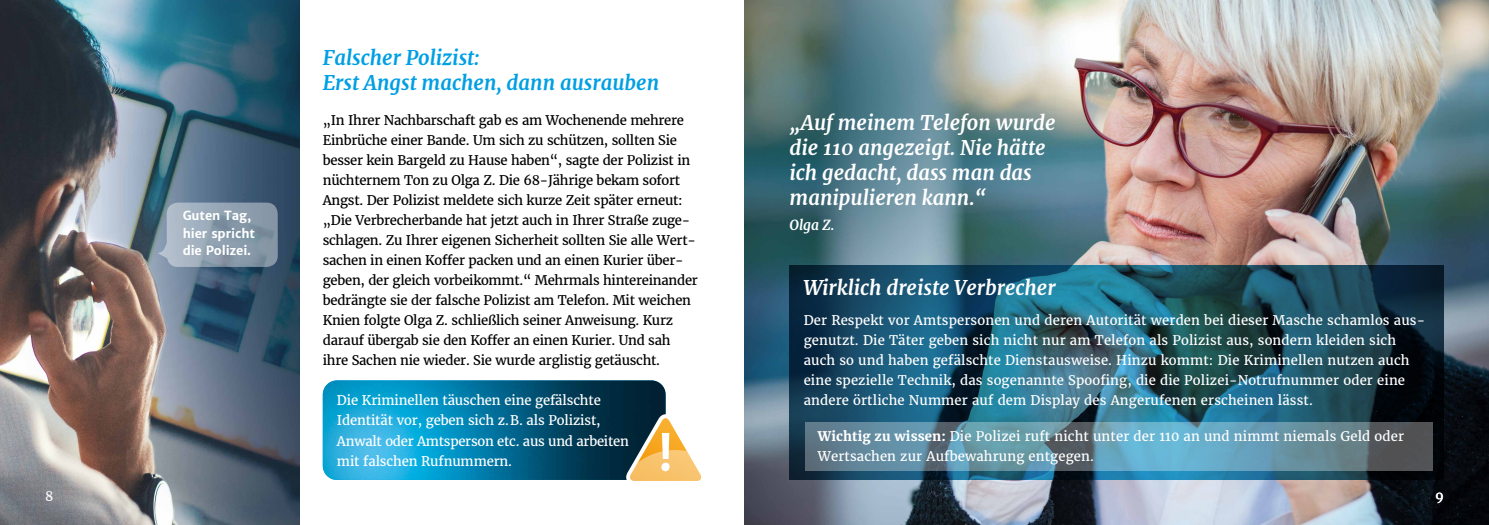
<style>
.page{position:relative;width:1489px;height:525px;background:#fff}
.page>*{position:absolute;margin:0;border:0;box-sizing:border-box;transform-origin:0 0}
.t1{font:italic 700 20px/25px "Merriweather";color:#fff}
.t2{font:italic 700 20px/25px "Merriweather";color:#009fe3}
.t3{font:italic 700 13.75px "Merriweather";color:#fff}
.t4{font:13.12px/20px "Merriweather";letter-spacing:-.02em;color:#000}
.t5{font:13.12px/20px "Merriweather";letter-spacing:.01em;color:#fff}
.t6{font:13.12px/20px "Merriweather";letter-spacing:-.01em;color:#fff}
.t7{font:700 12.5px/17.5px "Merriweather Sans";letter-spacing:-.01em;color:#fff}
.s1{font-weight:700}
</style>
<div class="page">
<img style="left:0;top:0;width:299px;height:524px">
<img style="left:744px;top:0;width:744px;height:524px">
<img style="left:789px;top:265px;width:654px;height:214px">
<img style="left:323px;top:380px;width:342px;height:99px">
<svg style="left:625px;top:414px;width:77px;height:67px"></svg>
<svg style="left:157px;top:202px;width:121px;height:65px;background:#8ea0af"></svg>
<svg style="left:804px;top:422px;width:627px;height:48px;background:#618b9d"></svg>
<p class="t5" style="left:45px;top:485px;width:10px">8</p>
<p class="t7" style="left:183px;top:207px;width:74px">Guten Tag, hier spricht die Polizei.</p>
<h1 class="t2" style="left:323px;top:45px;width:338px">Falscher Polizist:<br>Erst Angst machen, dann ausrauben</h1>
<p class="t4" style="left:323px;top:110px;width:376px">„In Ihrer Nachbarschaft gab es am Wochenende mehrere Einbrüche einer Bande. Um sich zu schützen, sollten Sie besser kein Bargeld zu Hause haben“, sagte der Polizist in nüchternem Ton zu Olga Z. Die 68-Jährige bekam sofort Angst. Der Polizist meldete sich kurze Zeit später erneut: „Die Verbrecherbande hat jetzt auch in Ihrer Straße zuge&shy;schlagen. Zu Ihrer eigenen Sicherheit sollten Sie alle Wert&shy;sachen in einen Koffer packen und an einen Kurier über&shy;geben, der gleich vorbeikommt.“ Mehrmals hintereinander bedrängte sie der falsche Polizist am Telefon. Mit weichen Knien folgte Olga Z. schließlich seiner Anweisung. Kurz darauf übergab sie den Koffer an einen Kurier. Und sah ihre Sachen nie wieder. Sie wurde arglistig getäuscht.</p>
<h1 class="t1" style="left:789px;top:110px;width:267px">„Auf meinem Telefon wurde die 110 angezeigt. Nie hätte ich gedacht, dass man das manipulieren kann.“</h1>
<p class="t3" style="left:789px;top:217px;width:46px">Olga Z.</p>
<h1 class="t1" style="left:803px;top:275px;width:253px">Wirklich dreiste Verbrecher</h1>
<p class="t5" style="left:803px;top:310px;width:623px">Der Respekt vor Amtspersonen und deren Autorität werden bei dieser Masche schamlos aus&shy;genutzt. Die Täter geben sich nicht nur am Telefon als Polizist aus, sondern kleiden sich auch so und haben gefälschte Dienstausweise. Hinzu kommt: Die Kriminellen nutzen auch eine spezielle Technik, das sogenannte Spoofing, die die Polizei-Notrufnummer oder eine andere örtliche Nummer auf dem Display des Angerufenen erscheinen lässt.</p>
<p class="t5" style="left:817px;top:425px;width:587px"><span class="s1">Wichtig zu wissen:</span> Die Polizei ruft nicht unter der 110 an und nimmt niemals Geld oder<br>Wertsachen zur Aufbewahrung entgegen.</p>
<p class="t6" style="left:337px;top:390px;width:293px">Die Kriminellen täuschen eine gefälschte Identität vor, geben sich z.B. als Polizist, Anwalt oder Amtsperson etc. aus und arbeiten mit falschen Rufnummern.</p>
<p class="t5" style="left:1435px;top:485px;width:10px">9</p>
</div>
